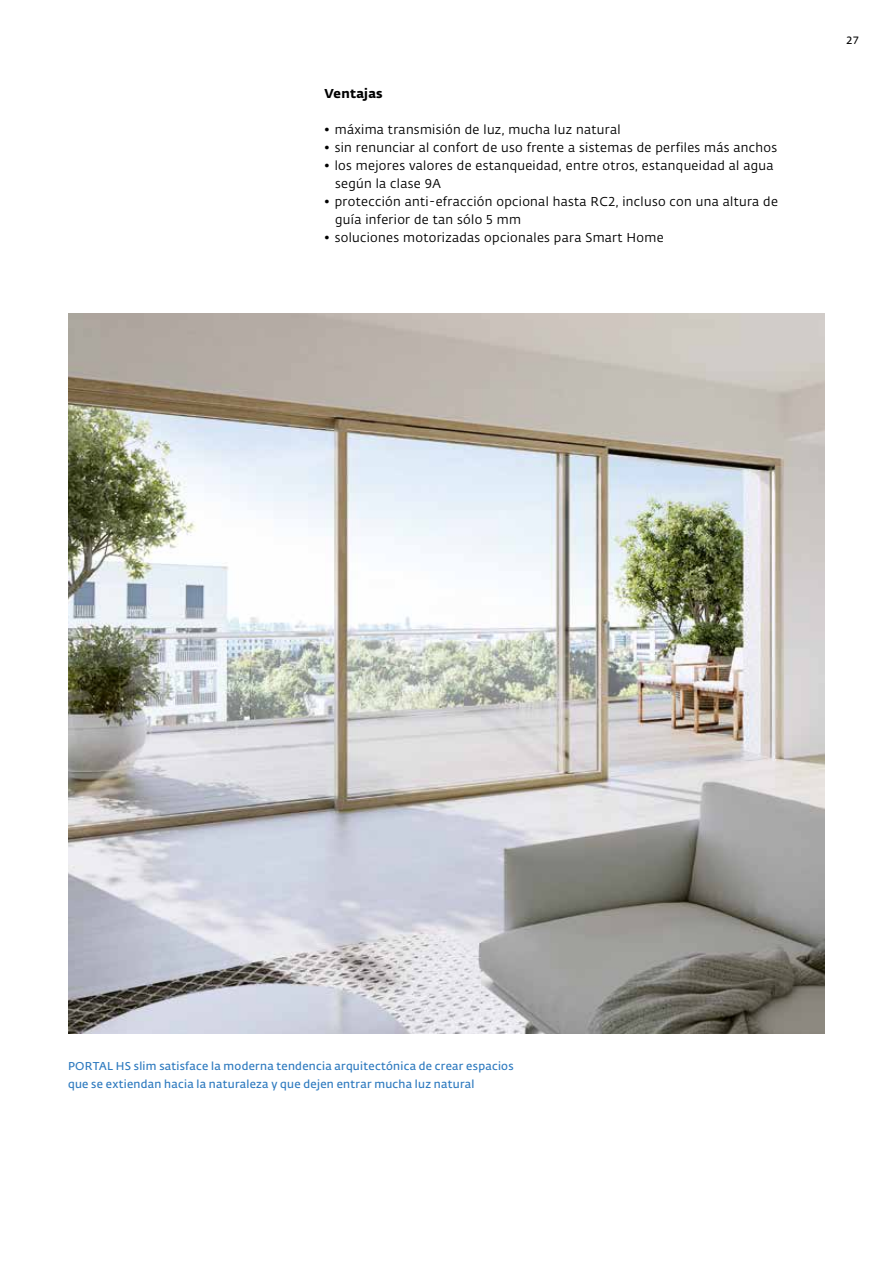
<style>
.page{position:relative;width:893px;height:1263px;background:#fff}
.page>*{position:absolute;margin:0;border:0;box-sizing:border-box;transform-origin:0 0}
.t1{font:12.75px/18px "Fedra Sans Alt Pro";letter-spacing:.025em;color:#000}
.t2{font:700 12.75px "Fedra Sans Alt Pro";letter-spacing:.02em;color:#000}
.t3{font:600 11.25px/18px "Fedra Sans Alt Pro";letter-spacing:.025em;color:#2e7abf}
.t4{font:600 10.5px "Fedra Sans Alt Pro";color:#000}
</style>
<div class="page">
<img style="left:68px;top:314px;width:757px;height:720px">
<p class="t2" style="left:325px;top:83px;width:60px">Ventajas</p>
<p class="t1" style="left:325px;top:120px;width:297px">• máxima transmisión de luz, mucha luz natural</p>
<p class="t1" style="left:325px;top:138px;width:454px">• sin renunciar al confort de uso frente a sistemas de perfiles más anchos</p>
<p class="t1" style="left:335px;top:156px;width:440px;text-indent:-11px">• los mejores valores de estanqueidad, entre otros, estanqueidad al agua según la clase 9A</p>
<p class="t1" style="left:335px;top:192px;width:444px;text-indent:-11px">• protección anti-efracción opcional hasta RC2, incluso con una altura de guía inferior de tan sólo 5 mm</p>
<p class="t1" style="left:325px;top:228px;width:341px">• soluciones motorizadas opcionales para Smart Home</p>
<p class="t4" style="left:846px;top:32px;width:14px">27</p>
<p class="t3" style="left:68px;top:1056px;width:447px">PORTAL HS slim satisface la moderna tendencia arquitectónica de crear espacios que se extiendan hacia la naturaleza y que dejen entrar mucha luz natural</p>
</div>
